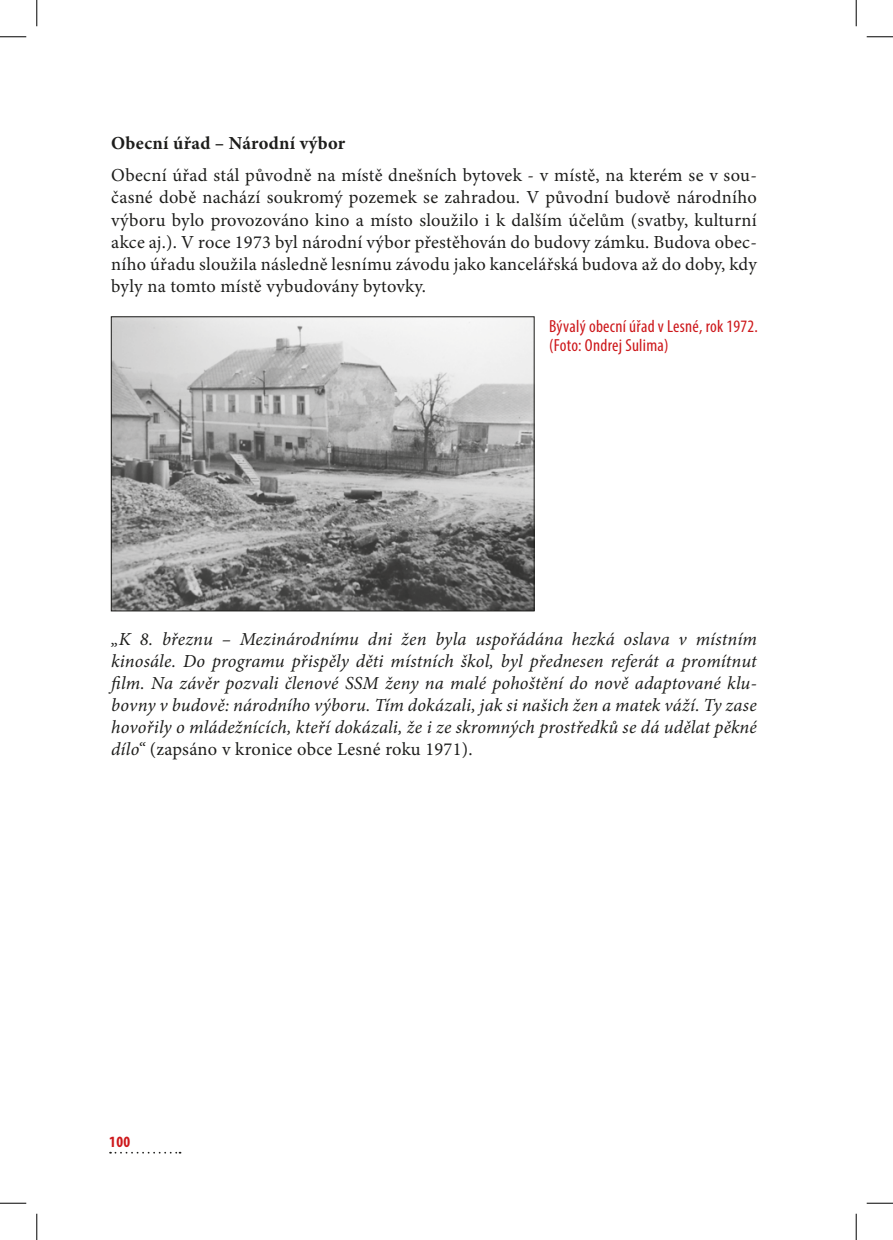
<style>
.page{position:relative;width:893px;height:1240px;background:#fff}
.page>*{position:absolute;margin:0;border:0;box-sizing:border-box;transform-origin:0 0}
.t1{font:italic 18.38px/22.1px "Minion Pro";letter-spacing:.005em;color:#1d1d1b;text-align:justify}
.t2{font:18.38px/22.1px "Minion Pro";letter-spacing:.01em;color:#1d1d1b;text-align:justify}
.t3{font:700 18.38px "Minion Pro";letter-spacing:.015em;color:#1d1d1b}
.t4{font:condensed 17.5px/19.2px "Myriad Pro";letter-spacing:.015em;color:#cd171a}
.t5{font:700 condensed 15.75px "Myriad Pro";color:#cd171a}
.s1{font-style:normal}
</style>
<div class="page">
<svg style="left:110px;top:1151px;width:70px;height:2px"></svg>
<img style="left:113px;top:318px;width:419px;height:291px">
<div style="left:111px;top:316px;width:423px;height:295px;border:1px solid #1d1d1b"></div>
<svg style="left:0;top:36px;width:26px;height:1px"></svg>
<svg style="left:866px;top:36px;width:26px;height:1px"></svg>
<svg style="left:0;top:1202px;width:26px;height:1px"></svg>
<svg style="left:866px;top:1202px;width:26px;height:1px"></svg>
<svg style="left:36px;top:0;width:1px;height:26px"></svg>
<svg style="left:36px;top:1213px;width:1px;height:26px"></svg>
<svg style="left:855px;top:0;width:1px;height:26px"></svg>
<svg style="left:855px;top:1213px;width:1px;height:26px"></svg>
<p class="t3" style="left:111px;top:131px;width:235px">Obecní úřad – Národní výbor</p>
<p class="t2" style="left:111px;top:164px;width:646px">Obecní úřad stál původně na místě dnešních bytovek - v místě, na kterém se v sou&shy;časné době nachází soukromý pozemek se zahradou. V původní budově národního výboru bylo provozováno kino a místo sloužilo i k dalším účelům (svatby, kulturní akce aj.). V roce 1973 byl národní výbor přestěhován do budovy zámku. Budova obec&shy;ního úřadu sloužila následně lesnímu závodu jako kancelářská budova až do doby, kdy byly na tomto místě vybudovány bytovky.</p>
<p class="t4" style="left:549px;top:316px;width:210px">Bývalý obecní úřad v Lesné, rok 1972. (Foto: Ondrej Sulima)</p>
<p class="t1" style="left:111px;top:627px;width:646px">„K 8. březnu – Mezinárodnímu dni žen byla uspořádána hezká oslava v místním kinosále. Do programu přispěly děti místních škol, byl přednesen referát a promítnut film. Na závěr pozvali členové SSM ženy na malé pohoštění do nově adaptované klu&shy;bovny v budově: národního výboru. Tím dokázali, jak si našich žen a matek váží. Ty zase hovořily o mládežnících, kteří dokázali, že i ze skromných prostředků se dá udělat pěkné dílo“ <span class="s1">(zapsáno v kronice obce Lesné roku 1971).</span></p>
<p class="t5" style="left:109px;top:1131px;width:22px">100</p>
</div>
